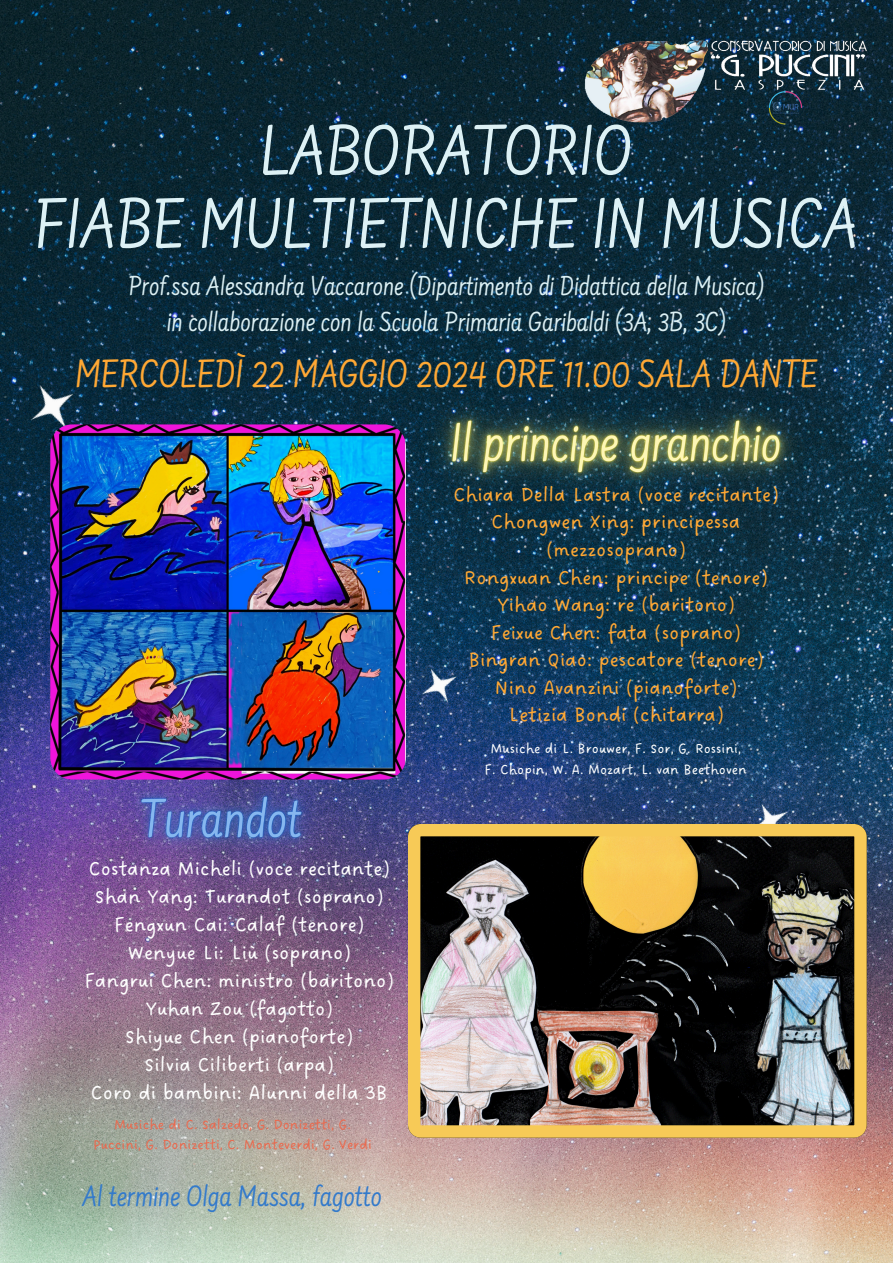
<style>
.page{position:relative;width:893px;height:1263px;background:#fff}
.page>*{position:absolute;margin:0;border:0;box-sizing:border-box;transform-origin:0 0}
.t1{font:73.95px/73.1px "Farsan";color:#ddf1f5;text-align:center}
.t2{font:41.25px "Farsan";color:#ffa834}
.t3{font:30.75px "Farsan";color:#337acb}
.t4{font:28.8px "Farsan";color:#ddf1f5}
.t5{font:28.5px "Farsan";color:#ddf1f5}
.t6{font:21.38px/27.6px "DO Sans Regular";color:#ffa834;text-align:center}
.t7{font:21.38px/28px "DO Sans Regular";color:#fff;text-align:center}
.t8{font:15px/20.2px "DO Sans Regular";color:#e96a4f;text-align:center}
.t9{font:15px "DO Sans Regular";color:#fff}
</style>
<div class="page">
<img style="left:0;top:0;width:893px;height:1263px">
<img style="left:14px;top:357px;width:93px;height:93px">
<img style="left:406px;top:643px;width:67px;height:71px">
<img style="left:732px;top:778px;width:72px;height:46px">
<img style="left:408px;top:824px;width:458px;height:314px">
<img style="left:50px;top:424px;width:356px;height:355px;border-radius:22px">
<img style="left:392px;top:361px;width:448px;height:176px">
<img style="left:82px;top:737px;width:280px;height:176px">
<img style="left:578px;top:34px;width:297px;height:99px">
<p class="t1" style="left:35px;top:122px;width:825px">LABORATORIO<br>FIABE MULTIETNICHE IN MUSICA</p>
<p class="t5" style="left:128px;top:275px;width:637px">Prof.ssa Alessandra Vaccarone (Dipartimento di Didattica della Musica)</p>
<p class="t4" style="left:167px;top:310px;width:561px">in collaborazione con la Scuola Primaria Garibaldi (3A, 3B, 3C)</p>
<h1 class="t2" style="left:75px;top:357px;width:744px">MERCOLEDÌ 22 MAGGIO 2024 ORE 11.00 SALA DANTE</h1>
<p class="t7" style="left:84px;top:855px;width:311px">Costanza Micheli (voce recitante)<br>Shan Yang: Turandot (soprano)<br>Fengxun Cai: Calaf (tenore)<br>Wenyue Li: Liù (soprano)<br>Fangrui Chen: ministro (baritono)<br>Yuhan Zou (fagotto)<br>Shiyue Chen (pianoforte)<br>Silvia Ciliberti (arpa)<br>Coro di bambini: Alunni della 3B</p>
<p class="t8" style="left:93px;top:1114px;width:280px">Musiche di C. Salzedo, G. Donizetti, G.<br>Puccini, G. Donizetti, C. Monteverdi, G. Verdi</p>
<h4 class="t3" style="left:82px;top:1184px;width:301px">Al termine Olga Massa, fagotto</h4>
<p class="t6" style="left:453px;top:482px;width:327px">Chiara Della Lastra (voce recitante)<br>Chongwen Xing: principessa (mezzosoprano)<br>Rongxuan Chen: principe (tenore)<br>Yihao Wang: re (baritono)<br>Feixue Chen: fata (soprano)<br>Bingran Qiao: pescatore (tenore)<br>Nino Avanzini (pianoforte)<br>Letizia Bondi (chitarra)</p>
<p class="t9" style="left:490px;top:740px;width:252px">Musiche di L. Brouwer, F. Sor, G. Rossini,</p>
<p class="t9" style="left:484px;top:760px;width:264px">F. Chopin, W. A. Mozart, L. van Beethoven</p>
</div>
